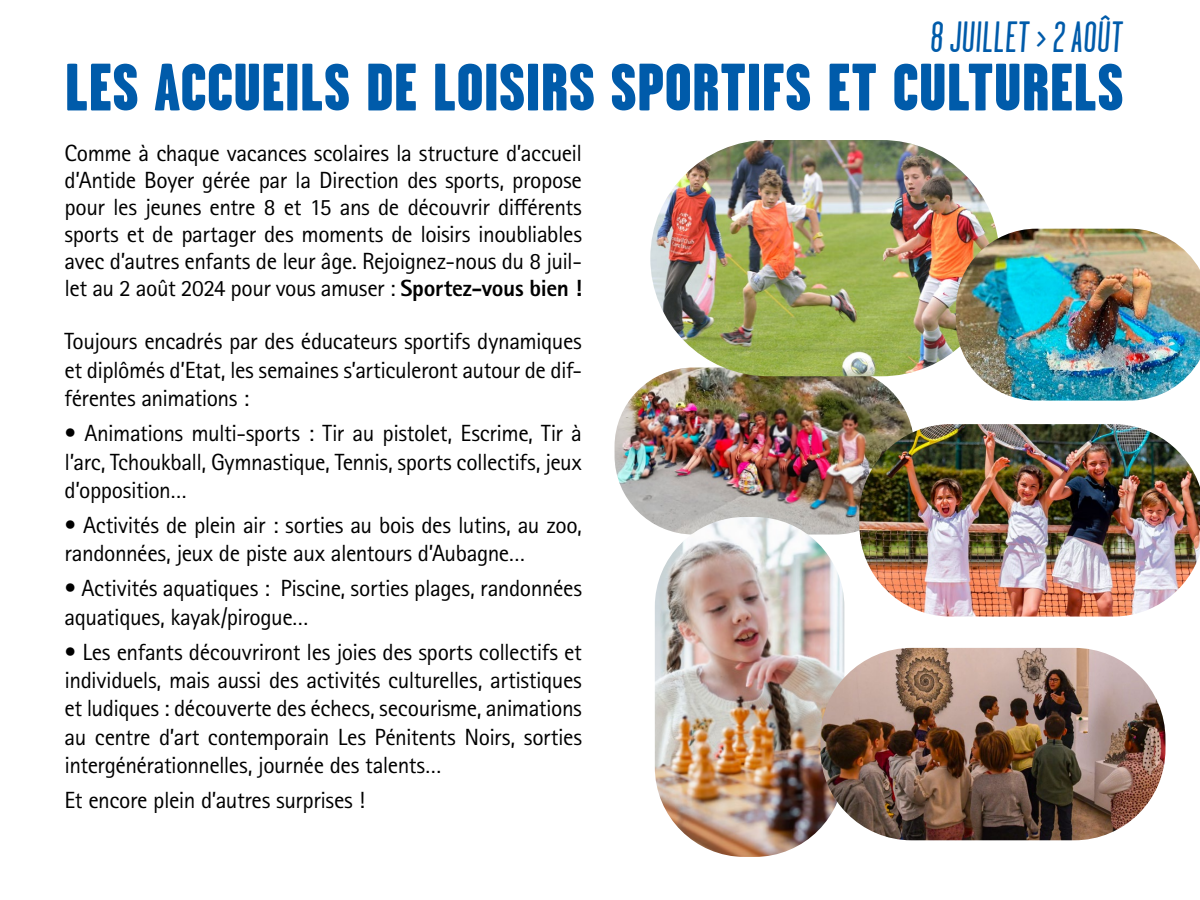
<style>
.page{position:relative;width:1200px;height:900px;background:#fff}
.page>*{position:absolute;margin:0;border:0;box-sizing:border-box;transform-origin:0 0}
.t1{font:900 66.9px "Garage Gothic";color:#005baa}
.t2{font:43.5px "Garage Gothic";color:#005baa}
.t3{font:23.4px/28.5px "Rotis Sans Serif Pro";letter-spacing:-.02em;color:#000;text-align:justify}
.s1{font-weight:800}
</style>
<div class="page">
<img style="left:615px;top:368px;width:298px;height:166px">
<img style="left:655px;top:517px;width:189px;height:340px">
<img style="left:650px;top:140px;width:350px;height:236px;border-radius:118px">
<img style="left:956px;top:229px;width:244px;height:172px">
<img style="left:859px;top:424px;width:341px;height:193px">
<img style="left:820px;top:648px;width:345px;height:192px">
<h2 class="t2" style="left:930px;top:15px;width:196px">8 JUILLET &gt; 2 AOÛT</h2>
<h1 class="t1" style="left:65px;top:50px;width:1061px">LES ACCUEILS DE LOISIRS SPORTIFS ET CULTURELS</h1>
<p class="t3" style="left:65px;top:139px;width:519px;line-height:27px">Comme à chaque vacances scolaires la structure d’accueil d’Antide Boyer gérée par la Direction des sports, propose pour les jeunes entre 8 et 15 ans de découvrir différents sports et de partager des moments de loisirs inoubliables avec d’autres enfants de leur âge. Rejoignez-nous du 8 juil&shy;let au 2 août 2024 pour vous amuser : <span class="s1">Sportez-vous bien !</span></p>
<p class="t3" style="left:65px;top:327px;width:519px">Toujours encadrés par des éducateurs sportifs dynamiques et diplômés d’Etat, les semaines s’articuleront autour de dif&shy;férentes animations :</p>
<p class="t3" style="left:65px;top:419px;width:519px">• Animations multi-sports : Tir au pistolet, Escrime, Tir à l’arc, Tchoukball, Gymnastique, Tennis, sports collectifs, jeux d’opposition…</p>
<p class="t3" style="left:65px;top:511px;width:519px">• Activités de plein air : sorties au bois des lutins, au zoo, randonnées, jeux de piste aux alentours d’Aubagne…</p>
<p class="t3" style="left:65px;top:574px;width:519px">• Activités aquatiques : Piscine, sorties plages, randonnées aquatiques, kayak/pirogue…</p>
<p class="t3" style="left:65px;top:638px;width:519px">• Les enfants découvriront les joies des sports collectifs et individuels, mais aussi des activités culturelles, artistiques et ludiques : découverte des échecs, secourisme, animations au centre d’art contemporain Les Pénitents Noirs, sorties intergénérationnelles, journée des talents…</p>
<p class="t3" style="left:65px;top:786px;width:302px">Et encore plein d’autres surprises !</p>
</div>
